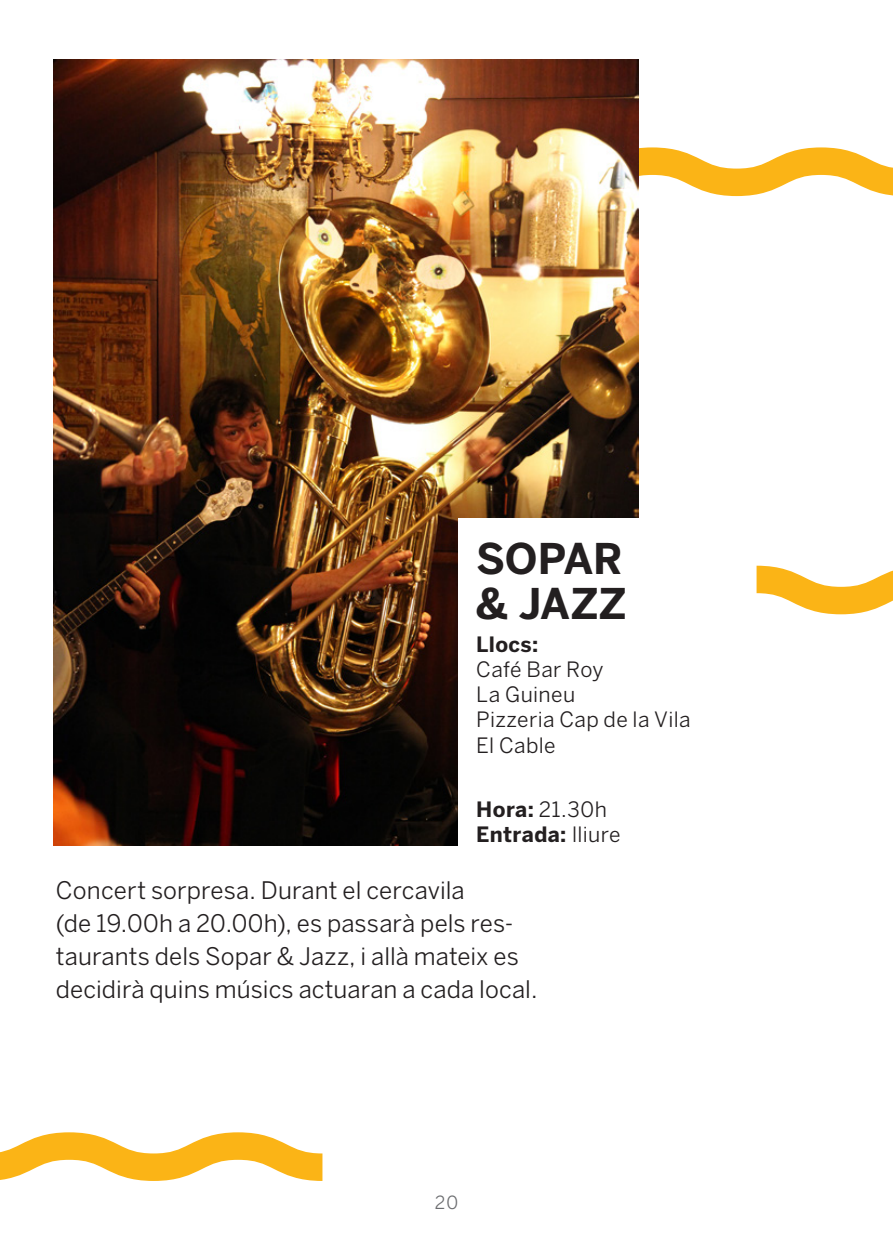
<style>
.page{position:relative;width:893px;height:1259px;background:#fff}
.page>*{position:absolute;margin:0;border:0;box-sizing:border-box;transform-origin:0 0}
.t1{font:700 42px/45px "Benton Sans";letter-spacing:-.005em;color:#231f20}
.t2{font:24px/33px "Benton Sans";letter-spacing:.005em;color:#231f20}
.t3{font:21px/25.2px "Benton Sans";letter-spacing:.02em;color:#231f20}
.t4{font:700 21px "Benton Sans";letter-spacing:.02em;color:#231f20}
.t5{font:18px "Benton Sans";color:#6c6d70}
.s1{font-weight:700}
.s2{font-weight:400}
</style>
<div class="page">
<svg style="left:756px;top:566px;width:137px;height:48px"></svg>
<svg style="left:0;top:1132px;width:322px;height:49px"></svg>
<svg style="left:639px;top:147px;width:254px;height:49px"></svg>
<img style="left:54px;top:60px;width:585px;height:785px">
<div style="left:459px;top:518px;width:245px;height:382px;background:#fff"></div>
<p class="t1" style="left:476px;top:535px;width:152px">SOPAR &amp; JAZZ</p>
<p class="t3" style="left:476px;top:631px;width:129px"><span class="s1">Llocs:<br></span>Café Bar Roy</p>
<p class="t3" style="left:476px;top:681px;width:101px">La Guineu</p>
<p class="t3" style="left:476px;top:707px;width:216px">Pizzeria Cap de la Vila</p>
<p class="t3" style="left:476px;top:732px;width:81px">El Cable</p>
<p class="t3" style="left:476px;top:796px;width:132px"><span class="s1">Hora:</span> 21.30h</p>
<p class="t4" style="left:476px;top:822px;width:146px">Entrada: <span class="s2">lliure</span></p>
<p class="t2" style="left:56px;top:873px;width:483px">Concert sorpresa. Durant el cercavila<br>(de 19.00h a 20.00h), es passarà pels res&shy;taurants dels Sopar &amp; Jazz, i allà mateix es decidirà quins músics actuaran a cada local.</p>
<p class="t5" style="left:435px;top:1192px;width:25px">20</p>
</div>
